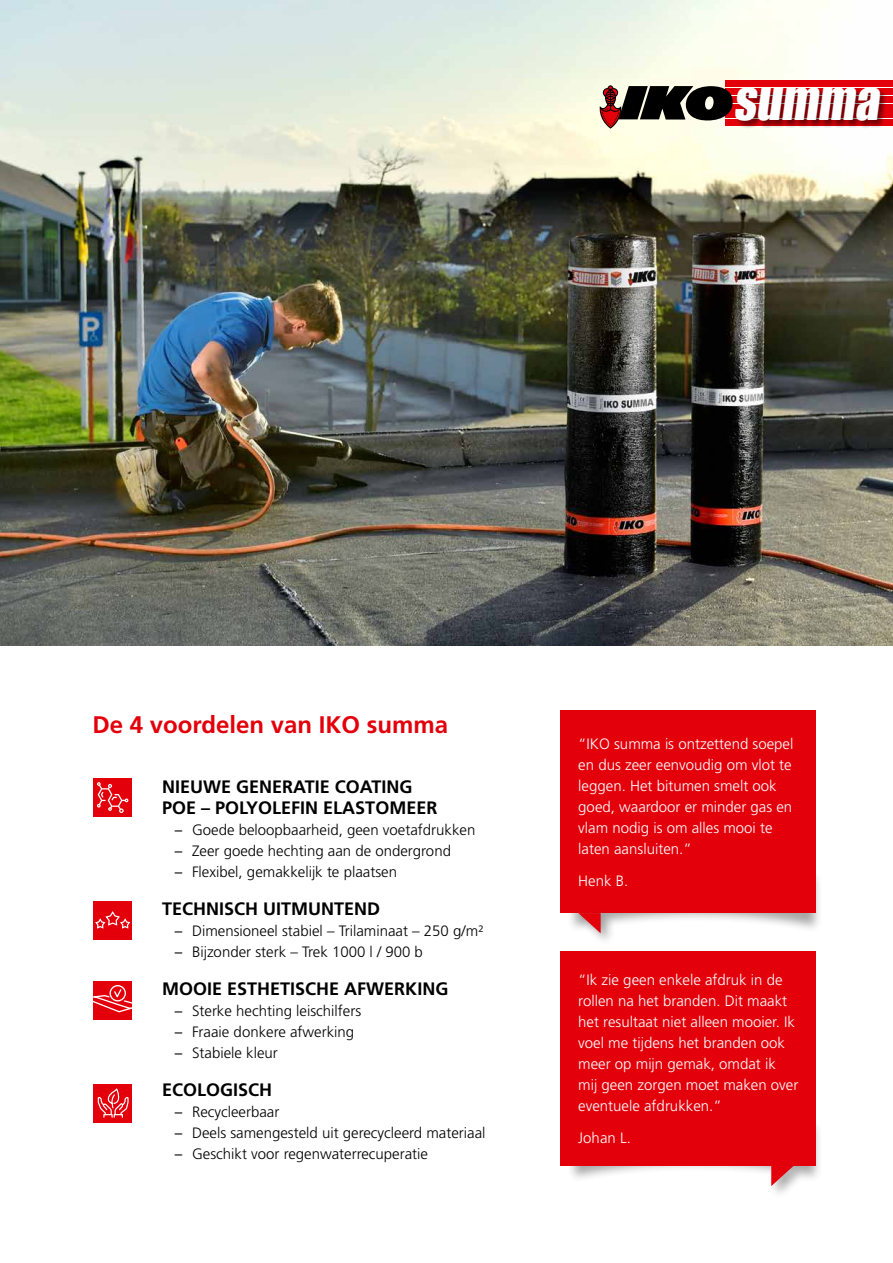
<style>
.page{position:relative;width:893px;height:1263px;background:#fff}
.page>*{position:absolute;margin:0;border:0;box-sizing:border-box;transform-origin:0 0}
.t1{font:50.1px "Impact";color:#fff;scale:.95 1}
.t2{font:700 24px "Frutiger LT Std";color:#e3000b}
.t3{font:700 18px/21px "Frutiger LT Std";color:#000}
.t4{font:300 15px/21px "Frutiger LT Std";color:#fff}
.t5{font:300 15px "Frutiger LT Std";color:#000}
.s1{font-weight:400}
</style>
<div class="page">
<img style="left:0;top:0;width:893px;height:645px">
<div style="left:567px;top:869px;width:256px;height:64px;background:#000;opacity:.35"></div>
<div style="left:567px;top:1119px;width:256px;height:64px;background:#000;opacity:.35"></div>
<div style="left:94px;top:778px;width:38px;height:39px;background:#e3000b"></div>
<div style="left:94px;top:902px;width:38px;height:38px;background:#e3000b"></div>
<div style="left:94px;top:981px;width:38px;height:38px;background:#e3000b"></div>
<div style="left:110px;top:985px;width:16px;height:16px;border:1px solid #fff;border-radius:50%"></div>
<svg style="left:93px;top:988px;width:39px;height:25px"></svg>
<div style="left:94px;top:1084px;width:38px;height:38px;background:#e3000b"></div>
<svg style="left:97px;top:1088px;width:32px;height:30px"></svg>
<svg style="left:95px;top:911px;width:36px;height:18px"></svg>
<svg style="left:97px;top:782px;width:31px;height:31px"></svg>
<div style="left:561px;top:710px;width:255px;height:203px;background:#e3000b"></div>
<div style="left:561px;top:951px;width:255px;height:215px;background:#e3000b"></div>
<div style="left:768px;top:1163px;width:39px;height:37px;background:#000;opacity:.35"></div>
<svg style="left:567px;top:1163px;width:234px;height:23px"></svg>
<div style="left:577px;top:910px;width:39px;height:37px;background:#000;opacity:.35"></div>
<svg style="left:567px;top:910px;width:234px;height:23px"></svg>
<div style="left:726px;top:81px;width:167px;height:6px;background:#e3000b"></div>
<svg style="left:599px;top:85px;width:130px;height:44px"></svg>
<img style="left:729px;top:74px;width:164px;height:72px">
<svg style="left:892px;top:81px;width:1px;height:45px"></svg>
<h1 class="t1" style="left:733px;top:61px;width:165px">SUMMA</h1>
<h2 class="t2" style="left:92px;top:711px;width:357px">De 4 voordelen van IKO summa</h2>
<p class="t3" style="left:162px;top:776px;width:277px">NIEUWE GENERATIE COATING<br>POE – POLYOLEFIN ELASTOMEER</p>
<p class="t5" style="left:175px;top:821px;width:302px"><span class="s1">–</span> Goede beloopbaarheid, geen voetafdrukken</p>
<p class="t5" style="left:175px;top:842px;width:277px"><span class="s1">–</span> Zeer goede hechting aan de ondergrond</p>
<p class="t5" style="left:175px;top:863px;width:223px"><span class="s1">–</span> Flexibel, gemakkelijk te plaatsen</p>
<p class="t3" style="left:162px;top:898px;width:220px">TECHNISCH UITMUNTEND</p>
<p class="t5" style="left:175px;top:922px;width:310px"><span class="s1">–</span> Dimensioneel stabiel – Trilaminaat – 250 g/m²</p>
<p class="t5" style="left:175px;top:943px;width:249px"><span class="s1">–</span> Bijzonder sterk – Trek 1000 l / 900 b</p>
<p class="t3" style="left:162px;top:979px;width:288px">MOOIE ESTHETISCHE AFWERKING</p>
<p class="t5" style="left:175px;top:1003px;width:188px"><span class="s1">–</span> Sterke hechting leischilfers</p>
<p class="t5" style="left:175px;top:1024px;width:181px"><span class="s1">–</span> Fraaie donkere afwerking</p>
<p class="t5" style="left:175px;top:1045px;width:104px"><span class="s1">–</span> Stabiele kleur</p>
<p class="t3" style="left:162px;top:1080px;width:112px">ECOLOGISCH</p>
<p class="t5" style="left:175px;top:1104px;width:106px"><span class="s1">–</span> Recycleerbaar</p>
<p class="t5" style="left:175px;top:1125px;width:312px"><span class="s1">–</span> Deels samengesteld uit gerecycleerd materiaal</p>
<p class="t5" style="left:175px;top:1146px;width:255px"><span class="s1">–</span> Geschikt voor regenwaterrecuperatie</p>
<p class="t4" style="left:578px;top:734px;width:217px">“IKO summa is ontzettend soepel en dus zeer eenvoudig om vlot te leggen. Het bitumen smelt ook goed, waardoor er minder gas en vlam nodig is om alles mooi te laten aansluiten.”</p>
<p class="t4" style="left:578px;top:870px;width:52px">Henk B.</p>
<p class="t4" style="left:578px;top:969px;width:222px">“Ik zie geen enkele afdruk in de rollen na het branden. Dit maakt het resultaat niet alleen mooier. Ik voel me tijdens het branden ook meer op mijn gemak, omdat ik mij geen zorgen moet maken over eventuele afdrukken.”</p>
<p class="t4" style="left:578px;top:1127px;width:54px">Johan L.</p>
</div>
